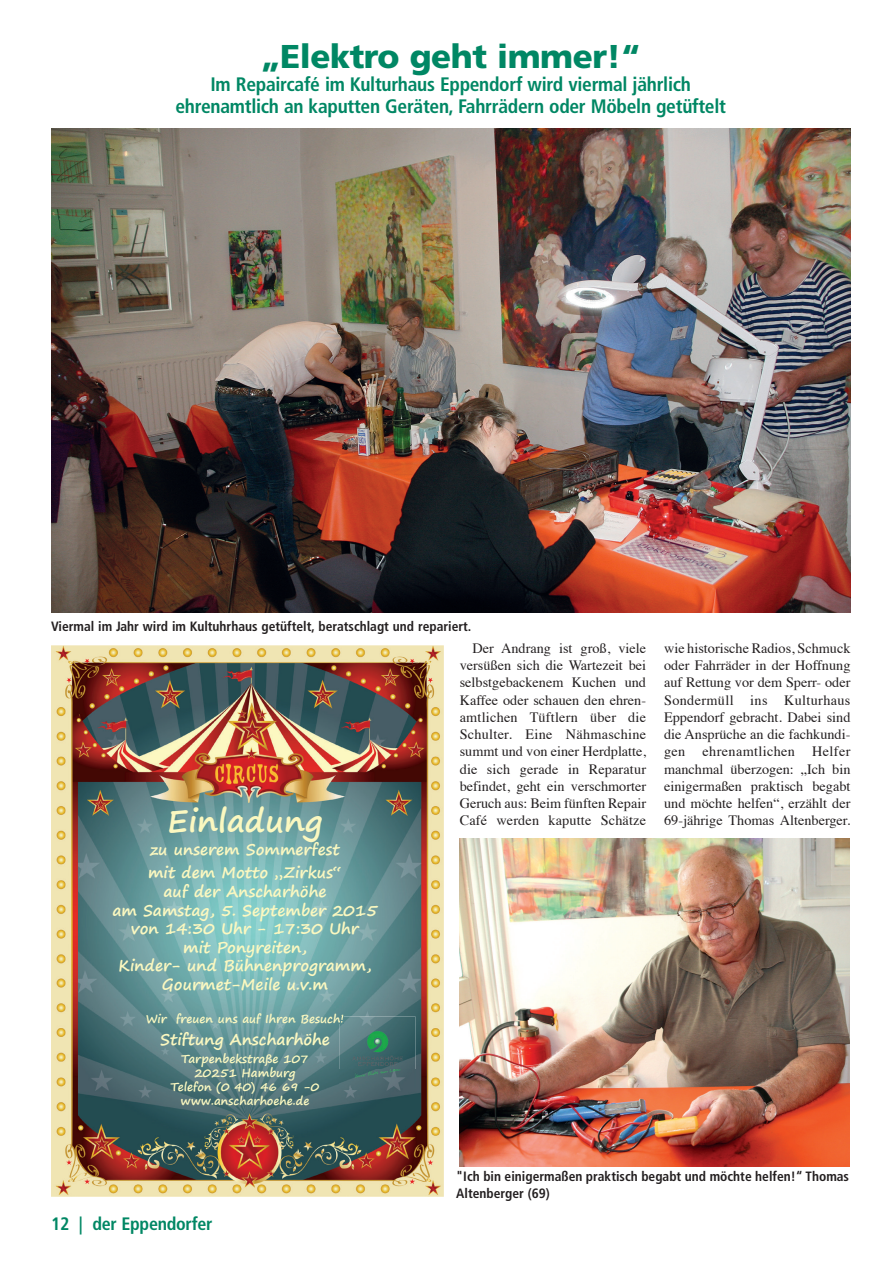
<style>
.page{position:relative;width:893px;height:1263px;background:#fff}
.page>*{position:absolute;margin:0;border:0;box-sizing:border-box;transform-origin:0 0}
.t1{font:900 33px "Frutiger";letter-spacing:-.015em;color:#008764}
.t2{font:700 31.05px "Segoe Print";color:#fbf8c0}
.t3{font:700 condensed 19.5px/22.5px "Frutiger";letter-spacing:-.015em;color:#008764;text-align:center}
.t4{font:700 condensed 18px "Frutiger";letter-spacing:-.015em;color:#008764}
.t5{font:700 15.6px/18.6px "Segoe Print";color:#fbf8c0}
.t6{font:14.25px/17.2px "Times";color:#231f20;text-align:justify}
.t7{font:700 condensed 13.5px/16.2px "Frutiger";color:#231f20}
.t8{font:700 11.7px/14px "Segoe Print";color:#fbf8c0;text-align:center}
</style>
<div class="page">
<img style="left:51px;top:128px;width:799px;height:484px">
<img style="left:460px;top:838px;width:389px;height:328px">
<img style="left:51px;top:645px;width:393px;height:552px">
<img style="left:340px;top:1016px;width:75px;height:72px">
<svg style="left:340px;top:1016px;width:3px;height:7px"></svg>
<h1 class="t1" style="left:261px;top:37px;width:382px">„Elektro geht immer!“</h1>
<h3 class="t3" style="left:175px;top:73px;width:552px">Im Repaircafé im Kulturhaus Eppendorf wird viermal jährlich ehrenamtlich an kaputten Geräten, Fahrrädern oder Möbeln getüftelt</h3>
<p class="t7" style="left:51px;top:618px;width:422px">Viermal im Jahr wird im Kultuhrhaus getüftelt, beratschlagt und repariert.</p>
<h2 class="t2" style="left:167px;top:793px;width:157px">Einladung</h2>
<p class="t5" style="left:148px;top:837px;width:195px;line-height:23.2px">zu unserem Sommerfest mit dem Motto „Zirkus“</p>
<p class="t5" style="left:112px;top:881px;width:267px;text-align:center">auf der Anscharhöhe<br>am Samstag, 5. September 2015 von 14:30 Uhr - 17:30 Uhr<br>mit Ponyreiten,<br>Kinder- und Bühnenprogramm,<br>Gourmet-Meile u.v.m</p>
<p class="t8" style="left:146px;top:1011px;width:200px">Wir freuen uns auf Ihren Besuch!</p>
<p class="t5" style="left:160px;top:1030px;width:171px">Stiftung Anscharhöhe</p>
<p class="t8" style="left:171px;top:1051px;width:150px">Tarpenbekstraße 107<br>20251 Hamburg<br>Telefon (0 40) 46 69 -0 www.anscharhoehe.de</p>
<p class="t4" style="left:51px;top:1213px;width:163px">12 | der Eppendorfer</p>
<p class="t6" style="left:460px;top:638px;width:188px;text-indent:13px">Der Andrang ist groß, viele versüßen sich die Wartezeit bei selbstgebackenem Kuchen und Kaffee oder schauen den ehren&shy;amtlichen Tüftlern über die Schulter. Eine Nähmaschine summt und von einer Herdplatte, die sich gerade in Reparatur befindet, geht ein verschmorter Geruch aus: Beim fünften Repair Café werden kaputte Schätze</p>
<p class="t6" style="left:664px;top:638px;width:188px">wie historische Radios, Schmuck oder Fahrräder in der Hoffnung auf Rettung vor dem Sperr- oder Sondermüll ins Kulturhaus Eppendorf gebracht. Dabei sind die Ansprüche an die fachkundi&shy;gen ehrenamtlichen Helfer manchmal überzogen: „Ich bin einigermaßen praktisch begabt und möchte helfen“, erzählt der 69-jährige Thomas Altenberger.</p>
<p class="t7" style="left:456px;top:1168px;width:394px">"Ich bin einigermaßen praktisch begabt und möchte helfen!“ Thomas<br>Altenberger (69)</p>
</div>
